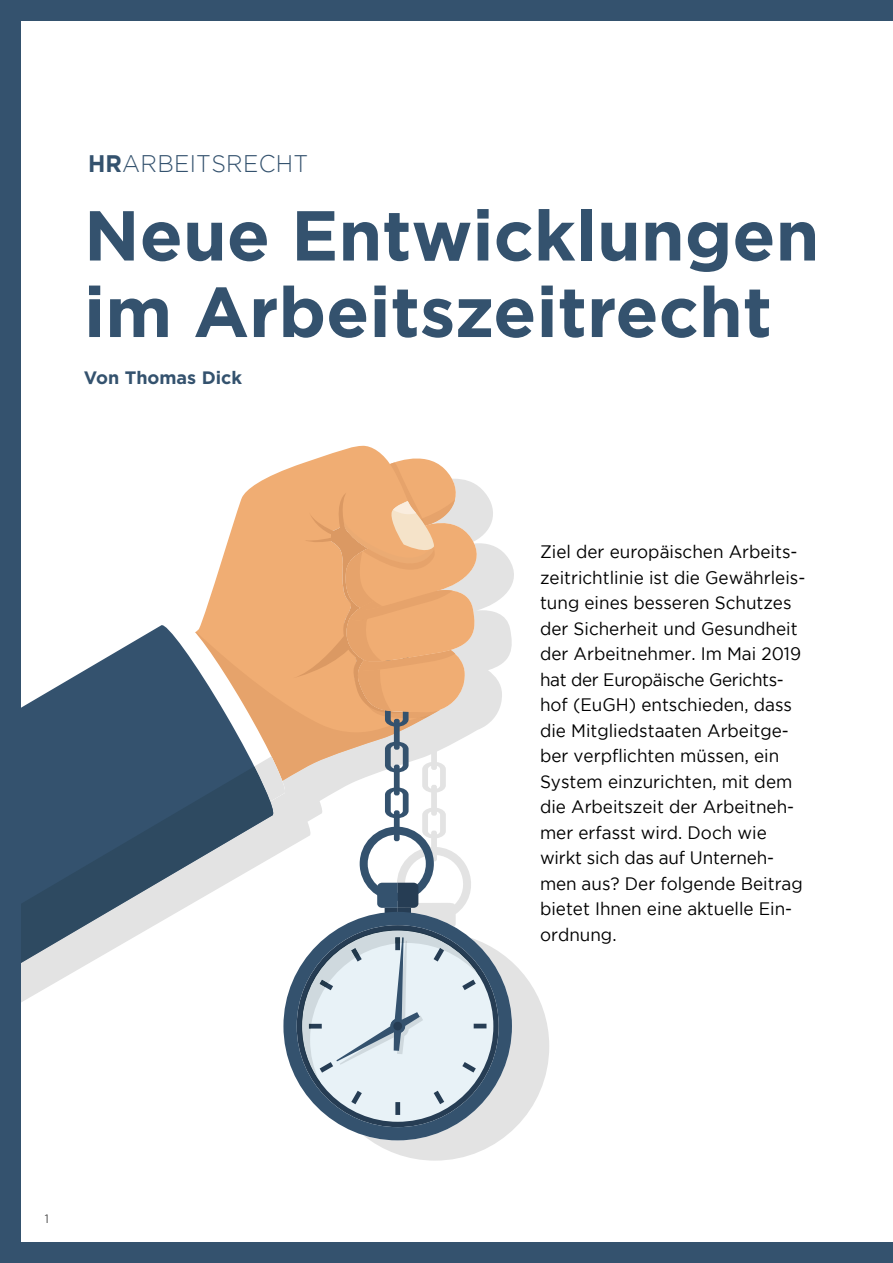
<style>
.page{position:relative;width:893px;height:1263px;background:#34526e}
.page>*{position:absolute;margin:0;border:0;box-sizing:border-box;transform-origin:0 0}
.t1{font:700 70.5px/76.5px "Gotham";color:#34526e}
.t2{font:300 24px "Gotham";letter-spacing:.015em;color:#34526e;scale:.95 1}
.t3{font:18px/25.5px "Gotham";color:#000;scale:.95 1}
.t4{font:700 18px "Gotham";color:#34526e}
.t5{font:300 12px "Gotham";color:#000}
.s1{font-weight:700}
</style>
<div class="page">
<div style="left:21px;top:21px;width:872px;height:1221px;background:#fff"></div>
<svg style="left:284px;top:498px;width:265px;height:662px"></svg>
<svg style="left:21px;top:625px;width:142px;height:141px;fill:#34526e"></svg>
<svg style="left:274px;top:818px;width:10px;height:38px"></svg>
<svg style="left:21px;top:766px;width:253px;height:236px"></svg>
<div style="left:394px;top:810px;width:6px;height:31px;background:#34526e;border-radius:2px"></div>
<div style="left:385px;top:908px;width:13px;height:12px;background:#263d54"></div>
<div style="left:398px;top:908px;width:13px;height:12px;background:#263d54"></div>
<svg style="left:283px;top:912px;width:229px;height:228px"></svg>
<svg style="left:360px;top:827px;width:74px;height:81px"></svg>
<svg style="left:297px;top:925px;width:202px;height:202px;background:#b9c6d0"></svg>
<svg style="left:163px;top:448px;width:325px;height:370px"></svg>
<h2 class="t2" style="left:88px;top:151px;width:233px"><span class="s1">HR</span>ARBEITSRECHT</h2>
<h1 class="t1" style="left:84px;top:197px;width:737px">Neue Entwicklungen im Arbeitszeitrecht</h1>
<p class="t4" style="left:84px;top:366px;width:160px">Von Thomas Dick</p>
<p class="t3" style="left:540px;top:539px;width:281px">Ziel der europäischen Arbeits&shy;zeitrichtlinie ist die Gewährleis&shy;tung eines besseren Schutzes der Sicherheit und Gesundheit der Arbeitnehmer. Im Mai 2019 hat der Europäische Gerichts&shy;hof (EuGH) entschieden, dass die Mitgliedstaaten Arbeitge&shy;ber verpflichten müssen, ein<br>System einzurichten, mit dem die Arbeitszeit der Arbeitneh&shy;mer erfasst wird. Doch wie wirkt sich das auf Unterneh&shy;men aus? Der folgende Beitrag bietet Ihnen eine aktuelle Ein&shy;ordnung.</p>
<p class="t5" style="left:45px;top:1211px;width:6px">1</p>
</div>
